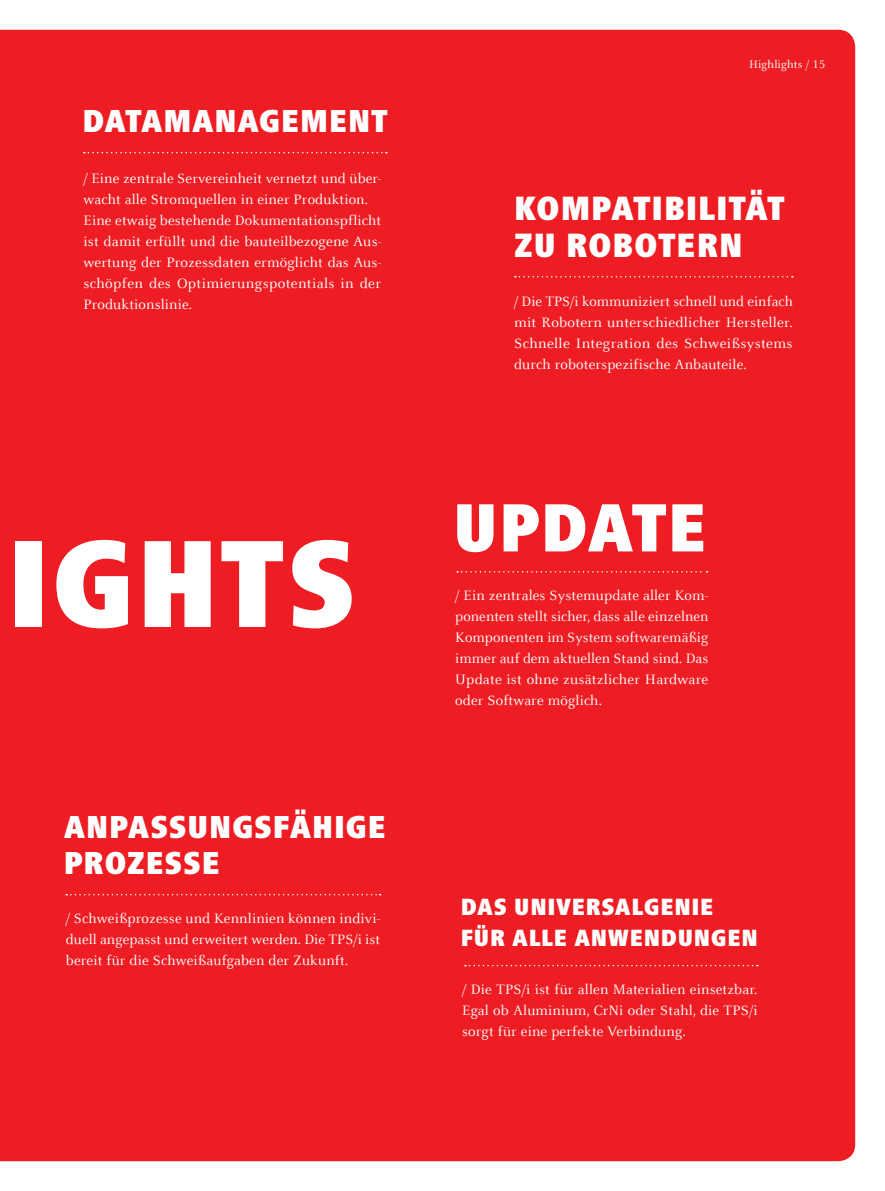
<style>
.page{position:relative;width:885px;height:1191px;background:#fff}
.page>*{position:absolute;margin:0;border:0;box-sizing:border-box;transform-origin:0 0}
.t1{font:900 condensed 128.55px "Frutiger Next LTW1 G";color:#fff}
.t2{font:900 condensed 70.65px "Frutiger Next LTW1 G";color:#fff}
.t3{font:900 condensed 34.95px/37.5px "Frutiger Next LTW1 G";color:#fff}
.t4{font:900 condensed 33px "Frutiger Next LTW1 G";letter-spacing:.025em;color:#fff}
.t5{font:900 condensed 24.3px/30.9px "Frutiger Next LTW1 G";letter-spacing:.025em;color:#fff}
.t6{font:15px/21px "Celeste Offc Pro";letter-spacing:.01em;color:#fff;text-align:justify}
.t7{font:12px "Celeste Offc Pro";letter-spacing:.01em;color:#fff}
</style>
<div class="page">
<div style="left:0;top:30px;width:855px;height:1131px;background:#ee1d23"></div>
<svg style="left:84px;top:152px;width:303px;height:1px"></svg>
<svg style="left:515px;top:276px;width:277px;height:1px"></svg>
<svg style="left:465px;top:965px;width:292px;height:1px"></svg>
<svg style="left:66px;top:894px;width:314px;height:1px"></svg>
<svg style="left:457px;top:571px;width:250px;height:1px"></svg>
<h3 class="t4" style="left:82px;top:102px;width:307px">DATAMANAGEMENT</h3>
<p class="t6" style="left:83px;top:167px;width:299px;text-align:left">/ Eine zentrale Servereinheit vernetzt und über&shy;wacht alle Stromquellen in einer Produktion.<br>Eine etwaig bestehende Dokumentationspflicht ist damit erfüllt und die bauteilbezogene Aus&shy;wertung der Prozessdaten ermöglicht das Aus&shy;schöpfen des Optimierungspotentials in der Produktionslinie.</p>
<h1 class="t1" style="left:8px;top:510px;width:350px">IGHTS</h1>
<h3 class="t4" style="left:64px;top:808px;width:22px">ANPASSUNGSFÄ</h3>
<h3 class="t4" style="left:312px;top:808px;width:40px">HIGE</h3>
<h3 class="t4" style="left:64px;top:844px;width:21px">PROZESSE</h3>
<p class="t6" style="left:66px;top:907px;width:316px">/ Schweißprozesse und Kennlinien können indivi&shy;duell angepasst und erweitert werden. Die TPS/i ist bereit für die Schweißaufgaben der Zukunft.</p>
<p class="t7" style="left:749px;top:57px;width:78px">Highlights / 15</p>
<h3 class="t3" style="left:514px;top:189px;width:96px">KOMPATIBILITÄT<br>ZU ROBOTERN</h3>
<p class="t6" style="left:514px;top:290px;width:280px">/ Die TPS/i kommuniziert schnell und einfach mit Robotern unterschiedlicher Hersteller.<br>Schnelle Integration des Schweißsystems durch roboterspezifische Anbauteile.</p>
<h2 class="t2" style="left:453px;top:487px;width:174px">UPDATE</h2>
<p class="t6" style="left:455px;top:584px;width:255px">/ Ein zentrales Systemupdate aller Kom&shy;ponenten stellt sicher, dass alle einzelnen Komponenten im System softwaremäßig immer auf dem aktuellen Stand sind. Das Update ist ohne zusätzlicher Hardware oder Software möglich.</p>
<h3 class="t5" style="left:460px;top:891px;width:298px">DAS UNIVERSALGENIE<br>FÜR ALLE ANWENDUNGEN</h3>
<p class="t6" style="left:462px;top:979px;width:297px">/ Die TPS/i ist für allen Materialien einsetzbar.<br>Egal ob Aluminium, CrNi oder Stahl, die TPS/i sorgt für eine perfekte Verbindung.</p>
</div>
